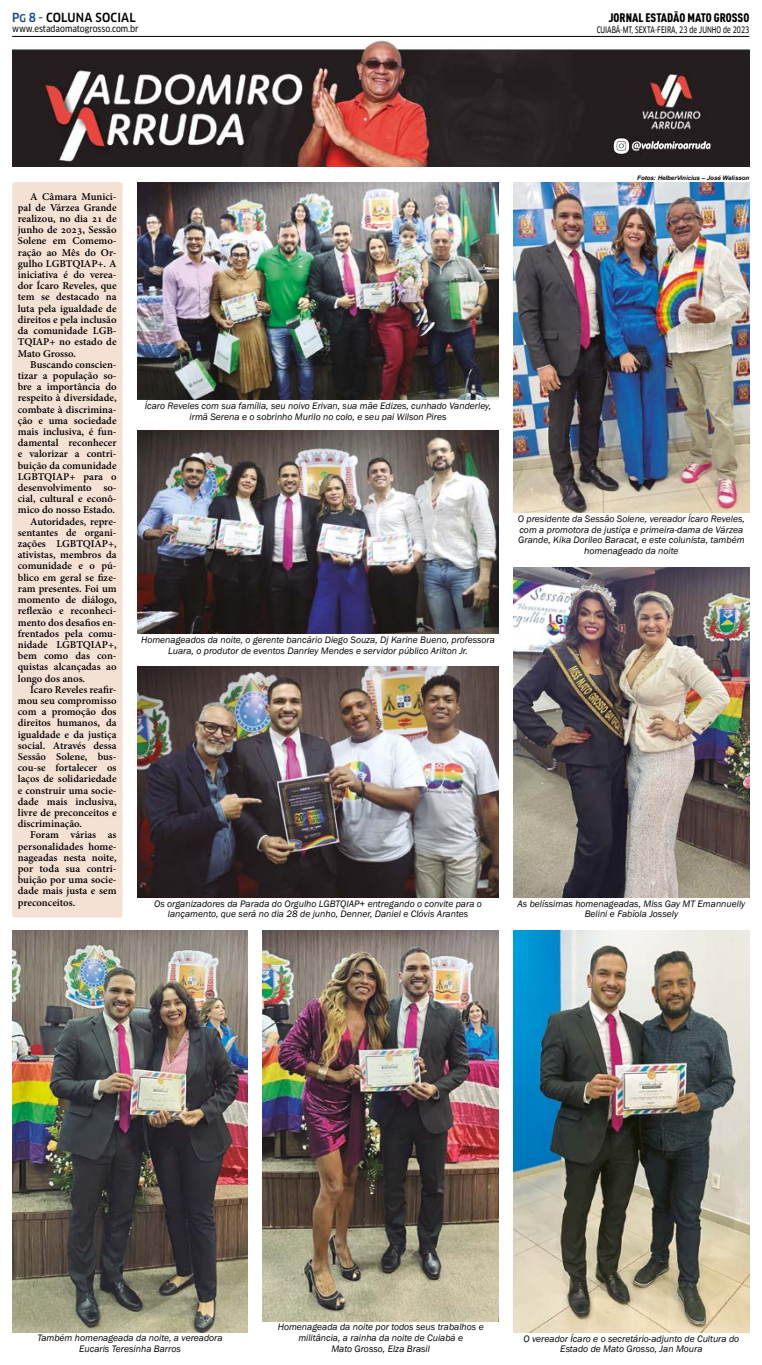
<style>
.page{position:relative;width:762px;height:1365px;background:#fff}
.page>*{position:absolute;margin:0;border:0;box-sizing:border-box;transform-origin:0 0}
.t1{font:12.25px "DIN Cond Black Alternate";color:#000}
.t2{font:500 condensed 12.25px "Clan OT";letter-spacing:.01em;color:#000}
.t3{font:700 10.33px/11.2px "Adobe Hebrew";color:#000;text-align:justify}
.t4{font:italic 9.62px/10.7px "Franklin Gothic";color:#000;text-align:center}
.t5{font:8.75px "Clan OT Narrow News";color:#000;scale:.8 1}
.t6{font:8.75px "Clan OT Narrow News";color:#000}
.t7{font:italic 700 6.12px "Arial";color:#000}
.s1{color:#17428b}
.s2{font-size:10.5px;color:#17428b}
</style>
<div class="page">
<hr style="left:12px;top:36px;width:737px;height:1px;background:#000">
<img style="left:12px;top:40px;width:737px;height:10px">
<img style="left:12px;top:50px;width:737px;height:117px">
<img style="left:613px;top:138px;width:16px;height:15px">
<img style="left:137px;top:182px;width:361px;height:218px">
<img style="left:12px;top:930px;width:236px;height:402px">
<img style="left:137px;top:431px;width:361px;height:202px">
<img style="left:263px;top:930px;width:235px;height:391px">
<img style="left:513px;top:182px;width:236px;height:330px">
<img style="left:513px;top:568px;width:236px;height:329px">
<img style="left:137px;top:666px;width:361px;height:231px">
<img style="left:513px;top:930px;width:236px;height:402px">
<div style="left:12px;top:182px;width:111px;height:735px;background:#f5e1d3;border-radius:2px"></div>
<p class="t2" style="left:12px;top:10px;width:125px"><span class="s1">P</span><span class="s2">G</span> <span class="s1">8 -</span> COLUNA SOCIAL</p>
<p class="t6" style="left:12px;top:24px;width:128px">www.estadaomatogrosso.com.br</p>
<p class="t1" style="left:608px;top:10px;width:142px">JORNAL ESTADÃO MATO GROSSO</p>
<p class="t5" style="left:596px;top:25px;width:192px">CUIABÁ-MT, SEXTA-FEIRA, 23 de JUNHO de 2023</p>
<p class="t3" style="left:18px;top:191px;width:100px;text-indent:12px">A Câmara Munici&shy;pal de Várzea Grande realizou, no dia 21 de junho de 2023, Sessão Solene em Comemo&shy;ração ao Mês do Or&shy;gulho LGBTQIAP+. A iniciativa é do verea&shy;dor Ícaro Reveles, que tem se destacado na luta pela igualdade de direitos e pela inclusão da comunidade LGB-TQIAP+ no estado de Mato Grosso.</p>
<p class="t3" style="left:30px;top:359px;width:88px">Buscando conscien-</p>
<p class="t3" style="left:18px;top:370px;width:100px">tizar a população so-</p>
<p class="t3" style="left:18px;top:381px;width:100px">bre a importância do</p>
<p class="t3" style="left:18px;top:392px;width:100px">respeito à diversidade,</p>
<p class="t3" style="left:18px;top:403px;width:100px">combate à discrimina-</p>
<p class="t3" style="left:18px;top:415px;width:100px">ção e uma sociedade</p>
<p class="t3" style="left:18px;top:426px;width:100px">mais inclusiva, é fun-</p>
<p class="t3" style="left:18px;top:437px;width:100px">damental reconhecer</p>
<p class="t3" style="left:18px;top:448px;width:100px">e valorizar a contri-</p>
<p class="t3" style="left:18px;top:459px;width:100px">buição da comunidade</p>
<p class="t3" style="left:18px;top:471px;width:100px">LGBTQIAP+ para o</p>
<p class="t3" style="left:18px;top:482px;width:100px">desenvolvimento so-</p>
<p class="t3" style="left:18px;top:493px;width:100px">cial, cultural e econô-</p>
<p class="t3" style="left:18px;top:504px;width:99px">mico do nosso Estado.</p>
<p class="t3" style="left:30px;top:515px;width:88px">Autoridades, repre-</p>
<p class="t3" style="left:18px;top:527px;width:100px">sentantes de organi-</p>
<p class="t3" style="left:18px;top:538px;width:100px">zações LGBTQIAP+,</p>
<p class="t3" style="left:18px;top:549px;width:100px">ativistas, membros da</p>
<p class="t3" style="left:18px;top:560px;width:100px">comunidade e o pú-</p>
<p class="t3" style="left:18px;top:571px;width:100px">blico em geral se fize-</p>
<p class="t3" style="left:18px;top:583px;width:100px">ram presentes. Foi um</p>
<p class="t3" style="left:18px;top:594px;width:100px">momento de diálogo,</p>
<p class="t3" style="left:18px;top:605px;width:100px">reflexão e reconheci-</p>
<p class="t3" style="left:18px;top:616px;width:100px">mento dos desafios en-</p>
<p class="t3" style="left:18px;top:627px;width:100px">frentados pela comu-</p>
<p class="t3" style="left:18px;top:639px;width:100px">nidade LGBTQIAP+,</p>
<p class="t3" style="left:18px;top:650px;width:100px">bem como das con-</p>
<p class="t3" style="left:18px;top:661px;width:100px">quistas alcançadas ao</p>
<p class="t3" style="left:18px;top:672px;width:69px">longo dos anos.</p>
<p class="t3" style="left:30px;top:683px;width:88px">Ícaro Reveles reafir-</p>
<p class="t3" style="left:18px;top:695px;width:100px">mou seu compromisso</p>
<p class="t3" style="left:18px;top:706px;width:100px">com a promoção dos</p>
<p class="t3" style="left:18px;top:717px;width:100px">direitos humanos, da</p>
<p class="t3" style="left:18px;top:728px;width:100px">igualdade e da justiça</p>
<p class="t3" style="left:18px;top:739px;width:100px">social. Através dessa</p>
<p class="t3" style="left:18px;top:751px;width:100px">Sessão Solene, bus-</p>
<p class="t3" style="left:18px;top:762px;width:100px">cou-se fortalecer os</p>
<p class="t3" style="left:18px;top:773px;width:100px">laços de solidariedade</p>
<p class="t3" style="left:18px;top:784px;width:100px">e construir uma socie-</p>
<p class="t3" style="left:18px;top:795px;width:100px">dade mais inclusiva,</p>
<p class="t3" style="left:18px;top:807px;width:100px">livre de preconceitos e</p>
<p class="t3" style="left:18px;top:818px;width:66px">discriminação.</p>
<p class="t3" style="left:30px;top:829px;width:88px">Foram várias as</p>
<p class="t3" style="left:18px;top:840px;width:100px">personalidades home-</p>
<p class="t3" style="left:18px;top:851px;width:100px">nageadas nesta noite,</p>
<p class="t3" style="left:18px;top:863px;width:100px">por toda sua contri-</p>
<p class="t3" style="left:18px;top:874px;width:100px">buição por uma socie-</p>
<p class="t3" style="left:18px;top:885px;width:100px">dade mais justa e sem</p>
<p class="t3" style="left:18px;top:896px;width:59px">preconceitos.</p>
<p class="t7" style="left:637px;top:174px;width:113px">Fotos: HelberVinicius – José Walisson</p>
<p class="t4" style="left:145px;top:400px;width:348px">Ícaro Reveles com sua família, seu noivo Erivan, sua mãe Edizes, cunhado Vanderley, irmã Serena e o sobrinho Murilo no colo, e seu pai Wilson Pires</p>
<p class="t4" style="left:518px;top:513px;width:228px">O presidente da Sessão Solene, vereador Ícaro Reveles, com a promotora de justiça e primeira-dama de Várzea Grande, Kika Dorileo Baracat, e este colunista, também homenageado da noite</p>
<p class="t4" style="left:141px;top:634px;width:355px">Homenageados da noite, o gerente bancário Diego Souza, Dj Karine Bueno, professora<br>Luara, o produtor de eventos Danrley Mendes e servidor público Arilton Jr.</p>
<p class="t4" style="left:154px;top:898px;width:329px">Os organizadores da Parada do Orgulho LGBTQIAP+ entregando o convite para o lançamento, que será no dia 28 de junho, Denner, Daniel e Clóvis Arantes</p>
<p class="t4" style="left:517px;top:898px;width:229px">As belíssimas homenageadas, Miss Gay MT Emannuelly<br>Belini e Fabíola Jossely</p>
<p class="t4" style="left:37px;top:1332px;width:187px">Também homenageada da noite, a vereadora<br>Eucaris Teresinha Barros</p>
<p class="t4" style="left:278px;top:1321px;width:207px">Homenageada da noite por todos seus trabalhos e militância, a rainha da noite de Cuiabá e<br>Mato Grosso, Elza Brasil</p>
<p class="t4" style="left:523px;top:1333px;width:217px">O vereador Ícaro e o secretário-adjunto de Cultura do<br>Estado de Mato Grosso, Jan Moura</p>
</div>
